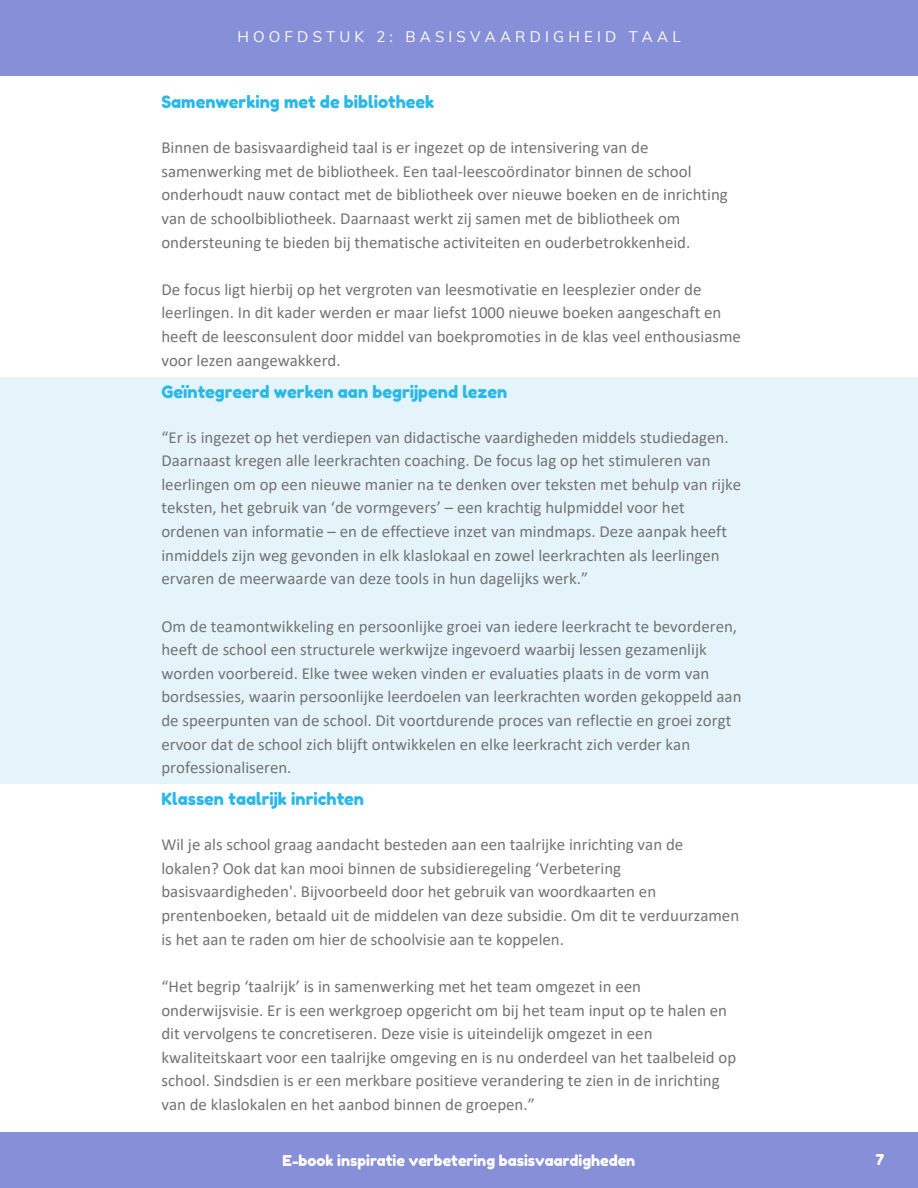
<style>
.page{position:relative;width:918px;height:1188px;background:#fff}
.page>*{position:absolute;margin:0;border:0;box-sizing:border-box;transform-origin:0 0}
.t1{font:16.8px/23.7px "Calibri";color:#737373}
.t2{font:16.8px "Fredoka One";color:#2ab8e9}
.t3{font:15px "Muli";letter-spacing:.28em;color:#fff}
.t4{font:15px "Fredoka One";color:#fff}
</style>
<div class="page">
<div style="left:0;top:1132px;width:918px;height:56px;background:#868fd8"></div>
<div style="left:0;top:0;width:918px;height:76px;background:#868fd8"></div>
<div style="left:0;top:377px;width:917px;height:407px;background:#e5f4fb"></div>
<h2 class="t3" style="left:237px;top:27px;width:445px">HOOFDSTUK 2: BASISVAARDIGHEID TAAL</h2>
<h1 class="t2" style="left:161px;top:92px;width:274px">Samenwerking met de bibliotheek</h1>
<h1 class="t1" style="left:161px;top:137px;width:568px">Binnen de basisvaardigheid taal is er ingezet op de intensivering van de samenwerking met de bibliotheek. Een taal-leescoördinator binnen de school onderhoudt nauw contact met de bibliotheek over nieuwe boeken en de inrichting van de schoolbibliotheek. Daarnaast werkt zij samen met de bibliotheek om ondersteuning te bieden bij thematische activiteiten en ouderbetrokkenheid.</h1>
<h1 class="t1" style="left:161px;top:279px;width:581px">De focus ligt hierbij op het vergroten van leesmotivatie en leesplezier onder de leerlingen. In dit kader werden er maar liefst 1000 nieuwe boeken aangeschaft en heeft de leesconsulent door middel van boekpromoties in de klas veel enthousiasme voor lezen aangewakkerd.</h1>
<h1 class="t2" style="left:161px;top:381px;width:347px">Geïntegreerd werken aan begrijpend lezen</h1>
<h1 class="t1" style="left:161px;top:427px;width:581px">“Er is ingezet op het verdiepen van didactische vaardigheden middels studiedagen.<br>Daarnaast kregen alle leerkrachten coaching. De focus lag op het stimuleren van leerlingen om op een nieuwe manier na te denken over teksten met behulp van rijke teksten, het gebruik van ‘de vormgevers’ – een krachtig hulpmiddel voor het ordenen van informatie – en de effectieve inzet van mindmaps. Deze aanpak heeft inmiddels zijn weg gevonden in elk klaslokaal en zowel leerkrachten als leerlingen ervaren de meerwaarde van deze tools in hun dagelijks werk.”</h1>
<h1 class="t1" style="left:161px;top:616px;width:582px">Om de teamontwikkeling en persoonlijke groei van iedere leerkracht te bevorderen, heeft de school een structurele werkwijze ingevoerd waarbij lessen gezamenlijk worden voorbereid. Elke twee weken vinden er evaluaties plaats in de vorm van bordsessies, waarin persoonlijke leerdoelen van leerkrachten worden gekoppeld aan de speerpunten van de school. Dit voortdurende proces van reflectie en groei zorgt ervoor dat de school zich blijft ontwikkelen en elke leerkracht zich verder kan professionaliseren.</h1>
<p class="t2" style="left:161px;top:789px;width:204px">Klassen taalrijk inrichten</p>
<p class="t1" style="left:161px;top:834px;width:579px">Wil je als school graag aandacht besteden aan een taalrijke inrichting van de lokalen? Ook dat kan mooi binnen de subsidieregeling ‘Verbetering basisvaardigheden'. Bijvoorbeeld door het gebruik van woordkaarten en prentenboeken, betaald uit de middelen van deze subsidie. Om dit te verduurzamen is het aan te raden om hier de schoolvisie aan te koppelen.</p>
<p class="t1" style="left:161px;top:976px;width:576px">“Het begrip ‘taalrijk’ is in samenwerking met het team omgezet in een onderwijsvisie. Er is een werkgroep opgericht om bij het team input op te halen en dit vervolgens te concretiseren. Deze visie is uiteindelijk omgezet in een kwaliteitskaart voor een taalrijke omgeving en is nu onderdeel van het taalbeleid op school. Sindsdien is er een merkbare positieve verandering te zien in de inrichting van de klaslokalen en het aanbod binnen de groepen.”</p>
<h1 class="t3" style="left:310px;top:1147px;width:299px">w w w . m a z e - s u b s i d i e s . c o m</h1>
<h1 class="t4" style="left:876px;top:1151px;width:10px">7</h1>
<h1 class="t4" style="left:283px;top:1151px;width:354px">E-book inspiratie verbetering basisvaardigheden</h1>
</div>
